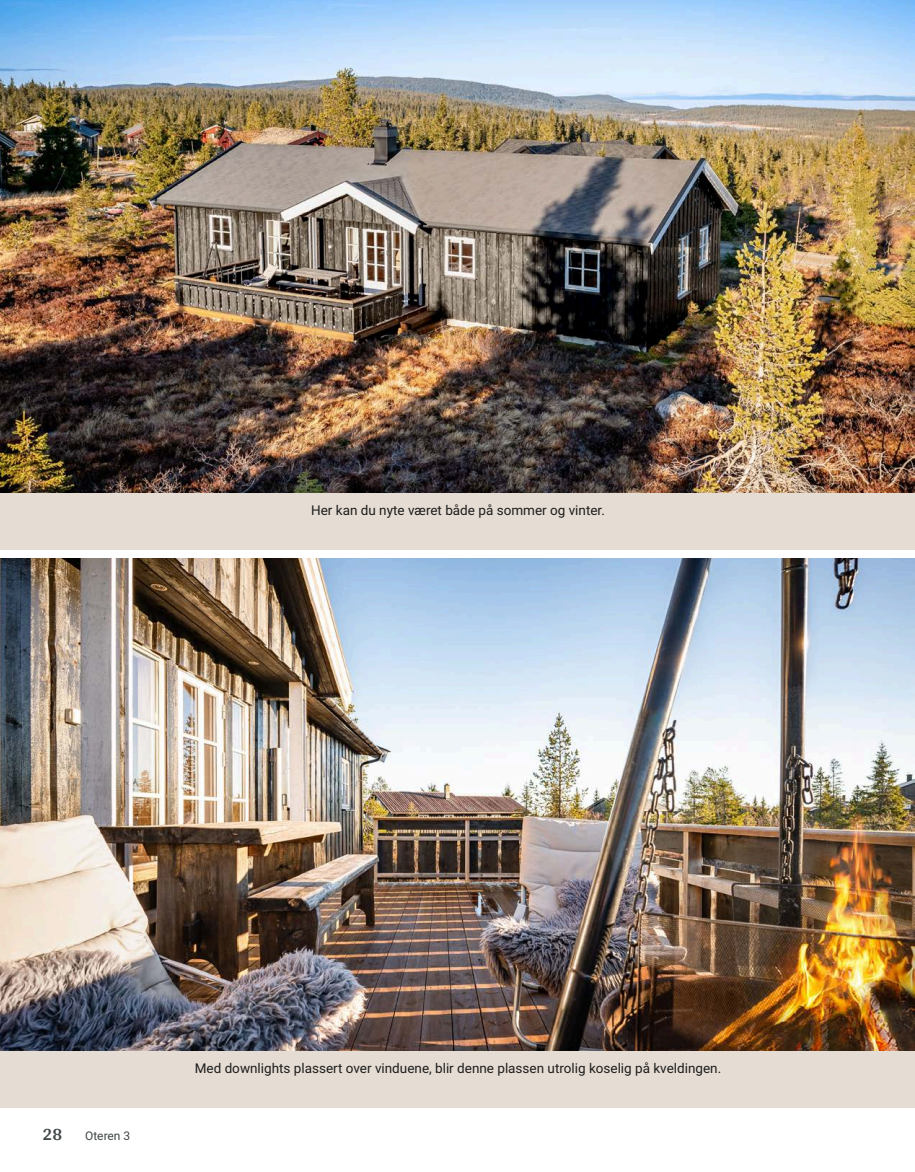
<style>
.page{position:relative;width:915px;height:1172px;background:#fff}
.page>*{position:absolute;margin:0;border:0;box-sizing:border-box;transform-origin:0 0}
.t1{font:700 18px "Arya";color:#414749}
.t2{font:13.5px "Roboto Vitec";color:#1d1d1b}
.t3{font:12px "Roboto Vitec";color:#414749}
</style>
<div class="page">
<div style="left:0;top:492px;width:914px;height:58px;background:#e5dcd4"></div>
<div style="left:0;top:1050px;width:914px;height:58px;background:#e5dcd4"></div>
<img style="left:0;top:0;width:914px;height:492px">
<img style="left:0;top:558px;width:914px;height:492px">
<hr style="left:914px;top:492px;width:1px;height:58px;background:#e5dcd4">
<hr style="left:914px;top:1050px;width:1px;height:58px;background:#e5dcd4">
<p class="t2" style="left:311px;top:501px;width:295px">Her kan du nyte været både på sommer og vinter.</p>
<h1 class="t1" style="left:43px;top:1123px;width:21px">28</h1>
<p class="t3" style="left:85px;top:1127px;width:47px">Oteren 3</p>
<p class="t2" style="left:195px;top:1059px;width:528px">Med downlights plassert over vinduene, blir denne plassen utrolig koselig på kveldingen.</p>
</div>
